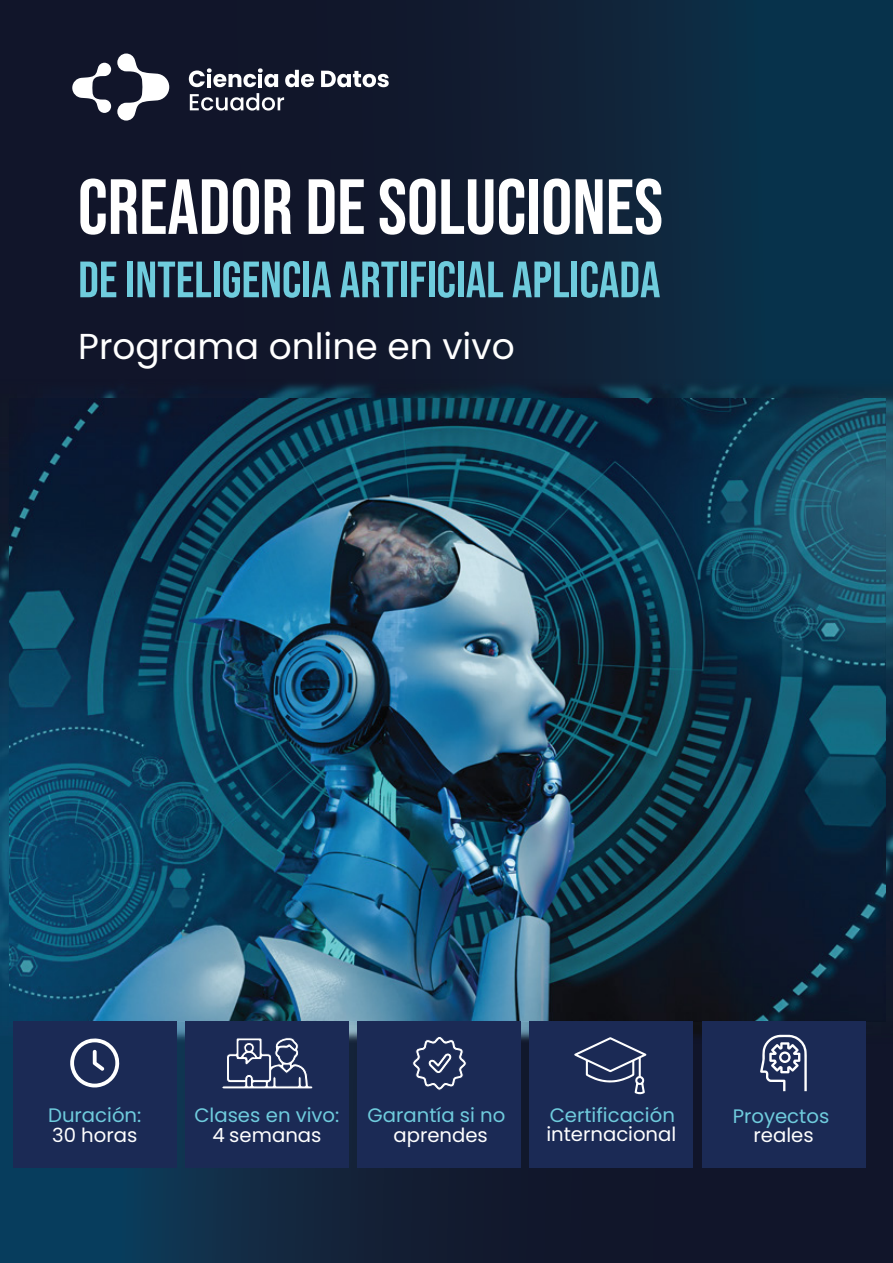
<style>
.page{position:relative;width:893px;height:1263px;background:#fff}
.page>*{position:absolute;margin:0;border:0;box-sizing:border-box;transform-origin:0 0}
.t1{font:78px "Bebas Neue";color:#fff}
.t2{font:51px "Bebas Neue";color:#6fccdd}
.t3{font:36px "Poppins";color:#fff}
.t4{font:19.5px "Poppins";color:#6fccdd}
.t5{font:19.5px "Poppins";color:#fff}
</style>
<div class="page">
<svg style="left:0;top:0;width:893px;height:333px;fill:#111d31"></svg>
<svg style="left:0;top:1089px;width:893px;height:174px;fill:#11192e"></svg>
<img style="left:0;top:333px;width:893px;height:756px">
<img style="left:9px;top:399px;width:876px;height:622px">
<svg style="left:72px;top:63px;width:39px;height:50px"></svg>
<svg style="left:117px;top:54px;width:52px;height:67px"></svg>
<svg style="left:189px;top:68px;width:33px;height:19px"></svg>
<svg style="left:313px;top:70px;width:1px;height:17px"></svg>
<svg style="left:321px;top:71px;width:68px;height:16px"></svg>
<svg style="left:190px;top:93px;width:32px;height:18px"></svg>
<div style="left:13px;top:1021px;width:163px;height:146px;background:#1b2a55"></div>
<svg style="left:70px;top:1038px;width:50px;height:49px"></svg>
<div style="left:185px;top:1021px;width:164px;height:146px;background:#1b2a55"></div>
<div style="left:702px;top:1021px;width:163px;height:146px;background:#1b2a55"></div>
<div style="left:357px;top:1021px;width:164px;height:146px;background:#1b2a55"></div>
<div style="left:530px;top:1021px;width:163px;height:146px;background:#1b2a55"></div>
<svg style="left:574px;top:1037px;width:72px;height:58px"></svg>
<svg style="left:760px;top:1035px;width:47px;height:56px"></svg>
<svg style="left:222px;top:0;width:91px;height:1263px"></svg>
<svg style="left:412px;top:1037px;width:55px;height:54px"></svg>
<h1 class="t1" style="left:78px;top:161px;width:587px">CREADOR DE SOLUCIONES</h1>
<h2 class="t2" style="left:78px;top:250px;width:584px">DE INTELIGENCIA ARTIFICIAL APLICADA</h2>
<h3 class="t3" style="left:78px;top:331px;width:438px">Programa online en vivo</h3>
<p class="t4" style="left:48px;top:1107px;width:95px">Duración:</p>
<p class="t5" style="left:52px;top:1126px;width:87px">30 horas</p>
<p class="t4" style="left:194px;top:1107px;width:147px">Clases en vivo:</p>
<p class="t5" style="left:212px;top:1126px;width:110px">4 semanas</p>
<p class="t4" style="left:368px;top:1107px;width:139px">Garantía si no</p>
<p class="t5" style="left:393px;top:1126px;width:96px">aprendes</p>
<p class="t4" style="left:550px;top:1107px;width:127px">Certificación</p>
<p class="t5" style="left:546px;top:1126px;width:131px">internacional</p>
<p class="t4" style="left:733px;top:1108px;width:98px">Proyectos</p>
<p class="t5" style="left:753px;top:1126px;width:62px">reales</p>
</div>
